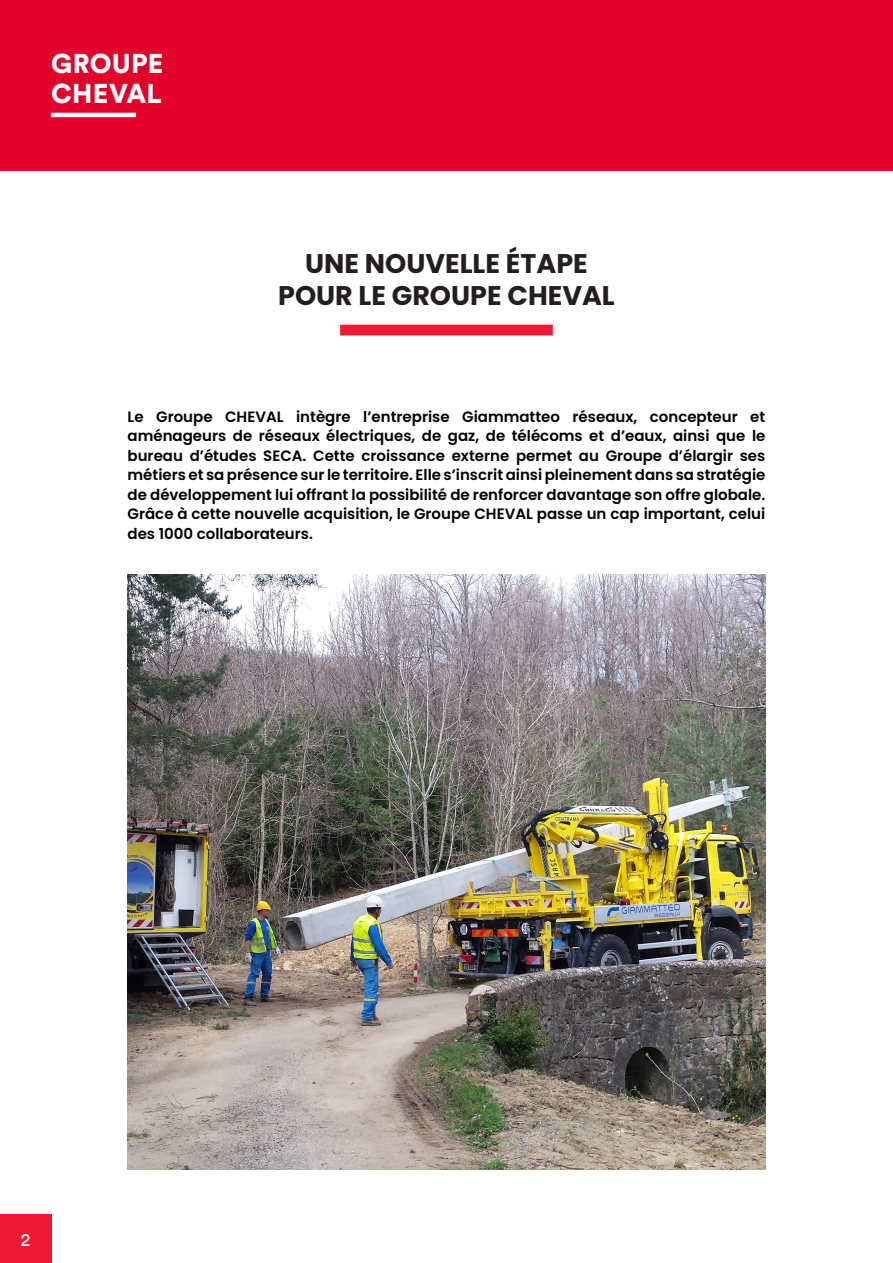
<style>
.page{position:relative;width:893px;height:1263px;background:#fff}
.page>*{position:absolute;margin:0;border:0;box-sizing:border-box;transform-origin:0 0}
.t1{font:700 27px "Poppins";color:#231f20}
.t2{font:900 27px "Circular Std";letter-spacing:.01em;color:#fff}
.t3{font:18px "Circular Std";color:#fff}
.t4{font:600 15px/19.5px "Poppins";color:#000001;text-align:justify}
</style>
<div class="page">
<div style="left:0;top:0;width:893px;height:170px;background:#e3002b"></div>
<hr style="left:51px;top:113px;width:85px;height:4px;background:#fff">
<div style="left:340px;top:325px;width:213px;height:10px;background:#ed1a36"></div>
<img style="left:128px;top:574px;width:637px;height:595px">
<div style="left:0;top:1214px;width:51px;height:49px;background:#ed1a36"></div>
<p class="t2" style="left:51px;top:45px;width:114px">GROUPE</p>
<p class="t2" style="left:51px;top:75px;width:112px">CHEVAL</p>
<p class="t1" style="left:305px;top:248px;width:284px">UNE NOUVELLE ÉTAPE</p>
<p class="t1" style="left:278px;top:280px;width:338px">POUR LE GROUPE CHEVAL</p>
<p class="t4" style="left:128px;top:407px;width:639px">Le Groupe CHEVAL intègre l’entreprise Giammatteo réseaux, concepteur et aménageurs de réseaux électriques, de gaz, de télécoms et d’eaux, ainsi que le bureau d’études SECA. Cette croissance externe permet au Groupe d’élargir ses métiers et sa présence sur le territoire. Elle s’inscrit ainsi pleinement dans sa stratégie de développement lui offrant la possibilité de renforcer davantage son offre globale.<br>Grâce à cette nouvelle acquisition, le Groupe CHEVAL passe un cap important, celui des 1000 collaborateurs.</p>
<p class="t3" style="left:21px;top:1229px;width:11px">2</p>
</div>
